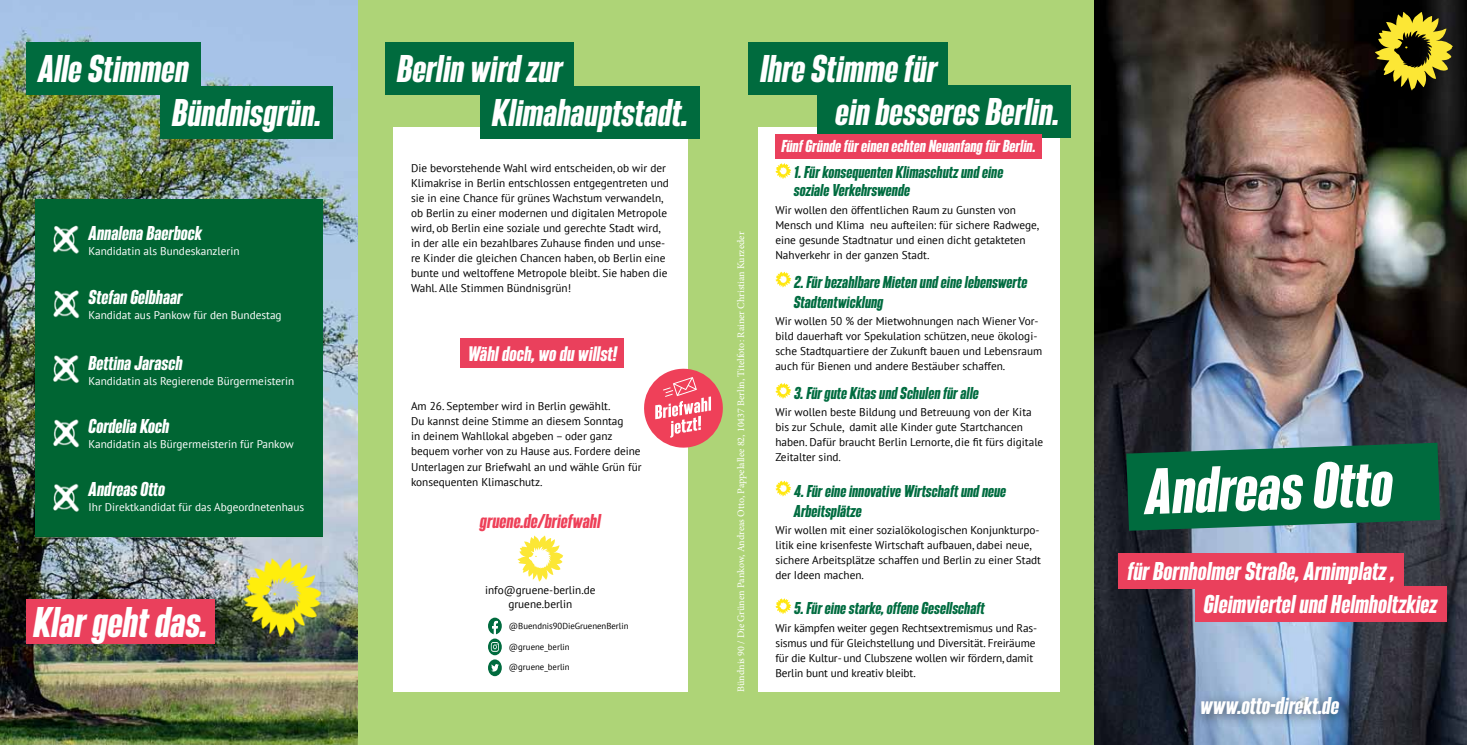
<style>
.page{position:relative;width:1467px;height:745px;background:#fff}
.page>*{position:absolute;margin:0;border:0;box-sizing:border-box;transform-origin:0 0}
.t1{font:italic 700 56.75px "Bereit";color:#fff}
.t2{font:italic 700 37.5px "Bereit";color:#fff}
.t3{font:italic 700 33.75px/43.4px "Bereit";color:#fff}
.t4{font:italic 700 22.5px "Bereit";color:#fff}
.t5{font:italic 700 21.25px "Bereit";color:#fff}
.t6{font:italic 700 18.38px "Bereit";color:#fff}
.t7{font:italic 700 17.5px "Bereit";color:#fff}
.t8{font:italic 700 17.5px "Bereit";color:#ee4058}
.t9{font:italic 700 15.12px "Bereit";color:#fff}
.t10{font:italic 700 15px/20px "Bereit";color:#006c40}
.t11{font:11.25px/15px "PT Sans";color:#000}
.t12{font:11.25px "PT Sans";color:#fff}
.t13{font:10px "Minion Pro";color:#fff}
.t14{font:8.75px "PT Sans";color:#000}
</style>
<div class="page">
<div style="left:0;top:0;width:1095px;height:744px;background:#aed477"></div>
<div style="left:758px;top:127px;width:301px;height:564px;background:#fff"></div>
<div style="left:393px;top:127px;width:294px;height:564px;background:#fff"></div>
<svg style="left:644px;top:365px;width:79px;height:85px"></svg>
<svg style="left:488px;top:638px;width:14px;height:16px"></svg>
<svg style="left:491px;top:641px;width:8px;height:10px"></svg>
<svg style="left:488px;top:659px;width:14px;height:16px"></svg>
<svg style="left:491px;top:663px;width:8px;height:8px"></svg>
<svg style="left:488px;top:617px;width:14px;height:17px"></svg>
<svg style="left:517px;top:535px;width:46px;height:46px"></svg>
<div style="left:461px;top:338px;width:163px;height:29px;background:#ea405c"></div>
<div style="left:480px;top:86px;width:220px;height:52px;background:#006b3e"></div>
<div style="left:385px;top:43px;width:189px;height:52px;background:#006b3e"></div>
<img style="left:0;top:0;width:358px;height:744px">
<div style="left:35px;top:199px;width:287px;height:338px;background:#006533"></div>
<svg style="left:775px;top:163px;width:16px;height:16px"></svg>
<svg style="left:775px;top:271px;width:16px;height:16px"></svg>
<svg style="left:775px;top:383px;width:16px;height:15px"></svg>
<svg style="left:775px;top:480px;width:16px;height:16px"></svg>
<svg style="left:775px;top:598px;width:16px;height:15px"></svg>
<div style="left:26px;top:599px;width:189px;height:44px;background:#ea405c"></div>
<img style="left:241px;top:558px;width:81px;height:78px">
<div style="left:26px;top:43px;width:174px;height:52px;background:#006b3e"></div>
<div style="left:160px;top:86px;width:173px;height:52px;background:#006b3e"></div>
<img style="left:1095px;top:0;width:372px;height:744px">
<div style="left:818px;top:85px;width:253px;height:52px;background:#006b3e"></div>
<div style="left:749px;top:43px;width:199px;height:52px;background:#006b3e"></div>
<div style="left:775px;top:134px;width:267px;height:24px;background:#ea405c"></div>
<svg style="left:1126px;top:442px;width:314px;height:88px;background:#0d6b47"></svg>
<div style="left:1366px;top:3px;width:99px;height:99px;background:#000;opacity:.22"></div>
<svg style="left:1375px;top:12px;width:78px;height:78px;background:#796f1d"></svg>
<div style="left:1195px;top:585px;width:251px;height:36px;background:#ea405c"></div>
<div style="left:1192px;top:687px;width:161px;height:40px;background:#000;opacity:.52"></div>
<div style="left:1119px;top:553px;width:285px;height:36px;background:#ea405c"></div>
<h3 class="t3" style="left:172px;top:47px;width:151px;text-indent:-134px">Alle Stimmen<br>Bündnisgrün.</h3>
<h3 class="t7" style="left:89px;top:222px;width:115px">Annalena Baerbock</h3>
<p class="t12" style="left:89px;top:244px;width:153px">Kandidatin als Bundeskanzlerin</p>
<h3 class="t7" style="left:89px;top:286px;width:95px">Stefan Gelbhaar</h3>
<p class="t12" style="left:89px;top:307px;width:195px">Kandidat aus Pankow für den Bundestag</p>
<h3 class="t7" style="left:89px;top:353px;width:95px">Bettina Jarasch</h3>
<p class="t12" style="left:89px;top:374px;width:207px">Kandidatin als Regierende Bürgermeisterin</p>
<h3 class="t7" style="left:89px;top:416px;width:82px">Cordelia Koch</h3>
<p class="t12" style="left:89px;top:437px;width:207px">Kandidatin als Bürgermeisterin für Pankow</p>
<h3 class="t7" style="left:89px;top:478px;width:78px">Andreas Otto</h3>
<p class="t12" style="left:89px;top:500px;width:217px">Ihr Direktkandidat für das Abgeordnetenhaus</p>
<h2 class="t2" style="left:33px;top:599px;width:176px">Klar geht das.</h2>
<h3 class="t3" style="left:397px;top:47px;width:167px">Berlin wird zur</h3>
<h3 class="t3" style="left:492px;top:91px;width:198px">Klimahauptstadt.</h3>
<p class="t11" style="left:411px;top:160px;width:259px">Die bevorstehende Wahl wird entscheiden, ob wir der Klimakrise in Berlin entschlossen entgegentreten und sie in eine Chance für grünes Wachstum verwandeln, ob Berlin zu einer modernen und digitalen Metropole wird, ob Berlin eine soziale und gerechte Stadt wird, in der alle ein bezahlbares Zuhause finden und unse&shy;re Kinder die gleichen Chancen haben, ob Berlin eine bunte und weltoffene Metropole bleibt. Sie haben die Wahl. Alle Stimmen Bündnisgrün!</p>
<h3 class="t6" style="left:468px;top:342px;width:151px">Wähl doch, wo du willst!</h3>
<p class="t11" style="left:411px;top:398px;width:232px">Am 26. September wird in Berlin gewählt.<br>Du kannst deine Stimme an diesem Sonntag<br>in deinem Wahllokal abgeben – oder ganz bequem vorher von zu Hause aus. Fordere deine Unterlagen zur Briefwahl an und wähle Grün für konsequenten Klimaschutz.</p>
<h3 class="t8" style="left:480px;top:510px;width:122px">gruene.de/briefwahl</h3>
<p class="t11" style="left:485px;top:583px;width:112px;line-height:13.8px;text-align:center">info@gruene-berlin.de gruene.berlin</p>
<p class="t14" style="left:509px;top:619px;width:121px">@Buendnis90DieGruenenBerlin</p>
<p class="t14" style="left:509px;top:661px;width:62px">@gruene_berlin</p>
<p class="t14" style="left:509px;top:640px;width:62px">@gruene_berlin</p>
<p class="t13" style="left:734px;top:691px;width:461px;rotate:-90deg">Bündnis 90 / Die Grünen Pankow, Andreas Otto, Pappelallee 82, 10437 Berlin, Titelfoto: Rainer Christian Kurzeder</p>
<h3 class="t3" style="left:760px;top:47px;width:178px">Ihre Stimme für</h3>
<h3 class="t3" style="left:836px;top:90px;width:226px">ein besseres Berlin.</h3>
<h3 class="t9" style="left:781px;top:137px;width:256px">Fünf Gründe für einen echten Neuanfang für Berlin.</h3>
<h3 class="t10" style="left:794px;top:163px;width:211px;line-height:18px">1. Für konsequenten Klimaschutz und eine soziale Verkehrswende</h3>
<p class="t11" style="left:775px;top:202px;width:265px">Wir wollen den öffentlichen Raum zu Gunsten von Mensch und Klima neu aufteilen: für sichere Radwege, eine gesunde Stadtnatur und einen dicht getakteten Nahverkehr in der ganzen Stadt.</p>
<h3 class="t10" style="left:794px;top:271px;width:235px">2. Für bezahlbare Mieten und eine lebenswerte<br>Stadtentwicklung</h3>
<p class="t11" style="left:775px;top:313px;width:268px">Wir wollen 50 % der Mietwohnungen nach Wiener Vor&shy;bild dauerhaft vor Spekulation schützen, neue ökologi&shy;sche Stadtquartiere der Zukunft bauen und Lebensraum auch für Bienen und andere Bestäuber schaffen.</p>
<h3 class="t10" style="left:794px;top:383px;width:186px">3. Für gute Kitas und Schulen für alle</h3>
<p class="t11" style="left:775px;top:404px;width:269px">Wir wollen beste Bildung und Betreuung von der Kita bis zur Schule, damit alle Kinder gute Startchancen haben. Dafür braucht Berlin Lernorte, die fit fürs digitale Zeitalter sind.</p>
<h3 class="t10" style="left:794px;top:480px;width:214px">4. Für eine innovative Wirtschaft und neue<br>Arbeitsplätze</h3>
<p class="t11" style="left:775px;top:522px;width:267px">Wir wollen mit einer sozialökologischen Konjunkturpo&shy;litik eine krisenfeste Wirtschaft aufbauen, dabei neue, sichere Arbeitsplätze schaffen und Berlin zu einer Stadt der Ideen machen.</p>
<h3 class="t10" style="left:794px;top:598px;width:192px">5. Für eine starke, offene Gesellschaft</h3>
<p class="t11" style="left:775px;top:619px;width:263px">Wir kämpfen weiter gegen Rechtsextremismus und Ras&shy;sismus und für Gleichstellung und Diversität. Freiräume für die Kultur- und Clubszene wollen wir fördern, damit Berlin bunt und kreativ bleibt.</p>
<h1 class="t1" style="left:1143px;top:457px;width:250px;rotate:-2deg">Andreas Otto</h1>
<h3 class="t4" style="left:1127px;top:557px;width:269px">für Bornholmer Straße, Arnimplatz ,</h3>
<h3 class="t4" style="left:1204px;top:590px;width:235px">Gleimviertel und Helmholtzkiez</h3>
<h3 class="t5" style="left:1200px;top:692px;width:141px">www.otto-direkt.de</h3>
</div>
